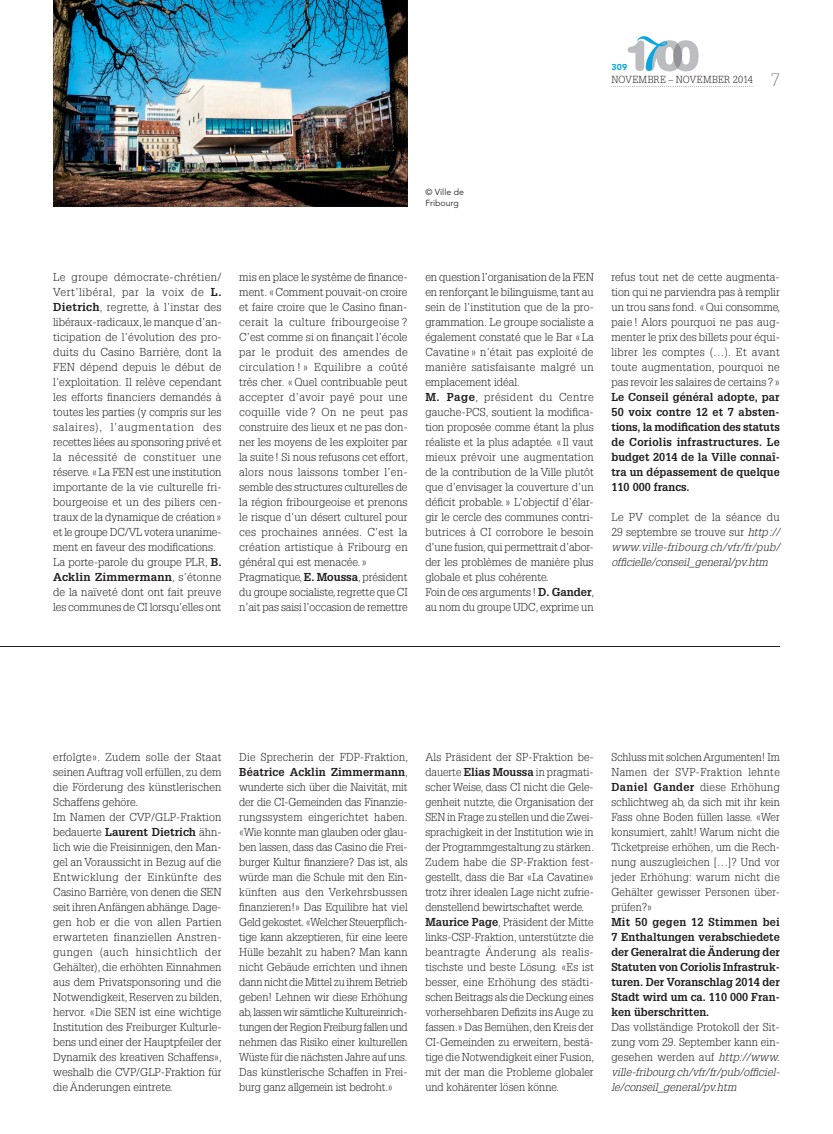
<style>
.page{position:relative;width:833px;height:1134px;background:#fff}
.page>*{position:absolute;margin:0;border:0;box-sizing:border-box;transform-origin:0 0}
.t1{font:300 11.25px/15px "Glypha LT Std";color:#231f20}
.t2{font:700 11.25px/15px "Glypha LT Std";color:#231f20;text-align:justify}
.t3{font:italic 300 11.25px/15px "Glypha LT Std";color:#231f20;text-align:justify}
.t4{font:300 10px "Glypha LT Std";letter-spacing:.025em;color:#231f20}
.t5{font:8.75px/11.2px "Avenir LT Std";color:#231f20}
.t6{font:900 8.75px "Avenir LT Std";color:#08a7e0}
.s1{font-weight:100;font-size:17.5px}
.s2{font-weight:700}
.s3{font-style:normal}
.s4{font-style:italic}
</style>
<div class="page">
<svg style="left:611px;top:86px;width:142px;height:1px"></svg>
<svg style="left:628px;top:36px;width:70px;height:35px"></svg>
<hr style="left:0;top:647px;width:780px;height:1px;background:#231f20">
<img style="left:53px;top:0;width:354px;height:206px">
<p class="t6" style="left:611px;top:62px;width:17px">309</p>
<p class="t4" style="left:611px;top:74px;width:170px">NOVEMBRE – NOVEMBER 2014 <span class="s1">7</span></p>
<p class="t5" style="left:425px;top:187px;width:40px">© Ville de<br>Fribourg</p>
<p class="t1" style="left:53px;top:270px;width:170px">Le groupe démocrate-chrétien/ Vert’libéral, par la voix de <span class="s2">L.<br>Dietrich</span>, regrette, à l’instar des libéraux-radicaux, le manque d’an&shy;ticipation de l’évolution des pro&shy;duits du Casino Barrière, dont la FEN dépend depuis le début de l’exploitation. Il relève cependant les efforts financiers demandés à toutes les parties (y compris sur les salaires), l’augmentation des recettes liées au sponsoring privé et la nécessité de constituer une réserve. « La FEN est une institution importante de la vie culturelle fri&shy;bourgeoise et un des piliers cen&shy;traux de la dynamique de création » et le groupe DC/VL votera unanime&shy;ment en faveur des modifications.<br>La porte-parole du groupe PLR, <span class="s2">B.<br>Acklin Zimmermann</span>, s’étonne de la naïveté dont ont fait preuve les communes de CI lorsqu’elles ont</p>
<p class="t1" style="left:239px;top:270px;width:170px">mis en place le système de finance&shy;ment. « Comment pouvait-on croire et faire croire que le Casino finan&shy;cerait la culture fribourgeoise ?<br>C’est comme si on finançait l’école par le produit des amendes de circulation ! » Equilibre a coûté très cher. « Quel contribuable peut accepter d’avoir payé pour une coquille vide ? On ne peut pas construire des lieux et ne pas don&shy;ner les moyens de les exploiter par la suite ! Si nous refusons cet effort, alors nous laissons tomber l’en&shy;semble des structures culturelles de la région fribourgeoise et prenons le risque d’un désert culturel pour ces prochaines années. C’est la création artistique à Fribourg en général qui est menacée. » Pragmatique, <span class="s2">E. Moussa</span>, président du groupe socialiste, regrette que CI n’ait pas saisi l’occasion de remettre</p>
<p class="t1" style="left:425px;top:270px;width:170px">en question l’organisation de la FEN en renforçant le bilinguisme, tant au sein de l’institution que de la pro&shy;grammation. Le groupe socialiste a également constaté que le Bar « La Cavatine » n’était pas exploité de manière satisfaisante malgré un emplacement idéal.<br><span class="s2">M. Page</span>, président du Centre gauche-PCS, soutient la modifica&shy;tion proposée comme étant la plus réaliste et la plus adaptée. « Il vaut mieux prévoir une augmentation de la contribution de la Ville plutôt que d’envisager la couverture d’un déficit probable. » L’objectif d’élar&shy;gir le cercle des communes contri&shy;butrices à CI corrobore le besoin d’une fusion, qui permettrait d’abor&shy;der les problèmes de manière plus globale et plus cohérente.<br>Foin de ces arguments ! <span class="s2">D. Gander</span>, au nom du groupe UDC, exprime un</p>
<p class="t1" style="left:611px;top:270px;width:170px;text-align:justify">refus tout net de cette augmenta&shy;tion qui ne parviendra pas à remplir un trou sans fond. « Qui consomme, paie ! Alors pourquoi ne pas aug&shy;menter le prix des billets pour équi&shy;librer les comptes (…). Et avant toute augmentation, pourquoi ne pas revoir les salaires de certains ? »</p>
<p class="t2" style="left:611px;top:390px;width:170px">Le Conseil général adopte, par 50 voix contre 12 et 7 absten&shy;tions, la modification des statuts de Coriolis infrastructures. Le budget 2014 de la Ville connaî&shy;tra un dépassement de quelque 110 000 francs.</p>
<p class="t3" style="left:611px;top:510px;width:170px"><span class="s3">Le PV complet de la séance du 29 septembre se trouve sur</span> http :// www.ville-fribourg.ch/vfr/fr/pub/ officielle/conseil_general/pv.htm</p>
<p class="t1" style="left:53px;top:750px;width:170px">erfolgte». Zudem solle der Staat seinen Auftrag voll erfüllen, zu dem die Förderung des künstlerischen Schaffens gehöre.<br>Im Namen der CVP/GLP-Fraktion bedauerte <span class="s2">Laurent Dietrich</span> ähn&shy;lich wie die Freisinnigen, den Man&shy;gel an Voraussicht in Bezug auf die Entwicklung der Einkünfte des Casino Barrière, von denen die SEN seit ihren Anfängen abhänge. Dage&shy;gen hob er die von allen Partien erwarteten finanziellen Anstren&shy;gungen (auch hinsichtlich der Gehälter), die erhöhten Einnahmen aus dem Privatsponsoring und die Notwendigkeit, Reserven zu bilden, hervor. «Die SEN ist eine wichtige Institution des Freiburger Kulturle&shy;bens und einer der Hauptpfeiler der Dynamik des kreativen Schaffens», weshalb die CVP/GLP-Fraktion für die Änderungen eintrete.</p>
<p class="t1" style="left:239px;top:750px;width:170px;text-align:justify">Die Sprecherin der FDP-Fraktion, <span class="s2">Béatrice Acklin Zimmermann</span>, wunderte sich über die Naivität, mit der die CI-Gemeinden das Finanzie&shy;rungssystem eingerichtet haben. «Wie konnte man glauben oder glau&shy;ben lassen, dass das Casino die Frei&shy;burger Kultur finanziere? Das ist, als würde man die Schule mit den Ein&shy;künften aus den Verkehrsbussen finanzieren!» Das Equilibre hat viel Geld gekostet. «Welcher Steuerpflich&shy;tige kann akzeptieren, für eine leere Hülle bezahlt zu haben? Man kann nicht Gebäude errichten und ihnen dann nicht die Mittel zu ihrem Betrieb geben! Lehnen wir diese Erhöhung ab, lassen wir sämtliche Kultureinrich&shy;tungen der Region Freiburg fallen und nehmen das Risiko einer kulturellen Wüste für die nächsten Jahre auf uns.<br>Das künstlerische Schaffen in Frei&shy;burg ganz allgemein ist bedroht.»</p>
<p class="t1" style="left:425px;top:750px;width:170px">Als Präsident der SP-Fraktion be&shy;dauerte <span class="s2">Elias Moussa</span> in pragmati&shy;scher Weise, dass CI nicht die Gele&shy;genheit nutzte, die Organisation der SEN in Frage zu stellen und die Zwei&shy;sprachigkeit in der Institution wie in der Programmgestaltung zu stärken.<br>Zudem habe die SP-Fraktion fest&shy;gestellt, dass die Bar «La Cavatine» trotz ihrer idealen Lage nicht zufrie&shy;denstellend bewirtschaftet werde.<br><span class="s2">Maurice Page</span>, Präsident der Mitte links-CSP-Fraktion, unterstützte die beantragte Änderung als realis&shy;tischste und beste Lösung. «Es ist besser, eine Erhöhung des städti&shy;schen Beitrags als die Deckung eines vorhersehbaren Defizits ins Auge zu fassen.» Das Bemühen, den Kreis der CI-Gemeinden zu erweitern, bestä&shy;tige die Notwendigkeit einer Fusion, mit der man die Probleme globaler und kohärenter lösen könne.</p>
<p class="t1" style="left:611px;top:750px;width:170px;text-align:justify">Schluss mit solchen Argumenten! Im Namen der SVP-Fraktion lehnte <span class="s2">Daniel Gander</span> diese Erhöhung schlichtweg ab, da sich mit ihr kein Fass ohne Boden füllen lasse. «Wer konsumiert, zahlt! Warum nicht die Ticketpreise erhöhen, um die Rech&shy;nung auszugleichen […]? Und vor jeder Erhöhung: warum nicht die Gehälter gewisser Personen über&shy;prüfen?»</p>
<p class="t2" style="left:611px;top:915px;width:170px">Mit 50 gegen 12 Stimmen bei 7 Enthaltungen verabschiedete der Generalrat die Änderung der Statuten von Coriolis Infrastruk&shy;turen. Der Voranschlag 2014 der Stadt wird um ca. 110 000 Fran&shy;ken überschritten.</p>
<p class="t1" style="left:611px;top:1020px;width:170px;text-align:justify">Das vollständige Protokoll der Sit&shy;zung vom 29. September kann ein&shy;gesehen werden auf <span class="s4">http://www. ville-fribourg.ch/vfr/fr/pub/officiel&shy;le/conseil_general/pv.htm</span></p>
</div>
